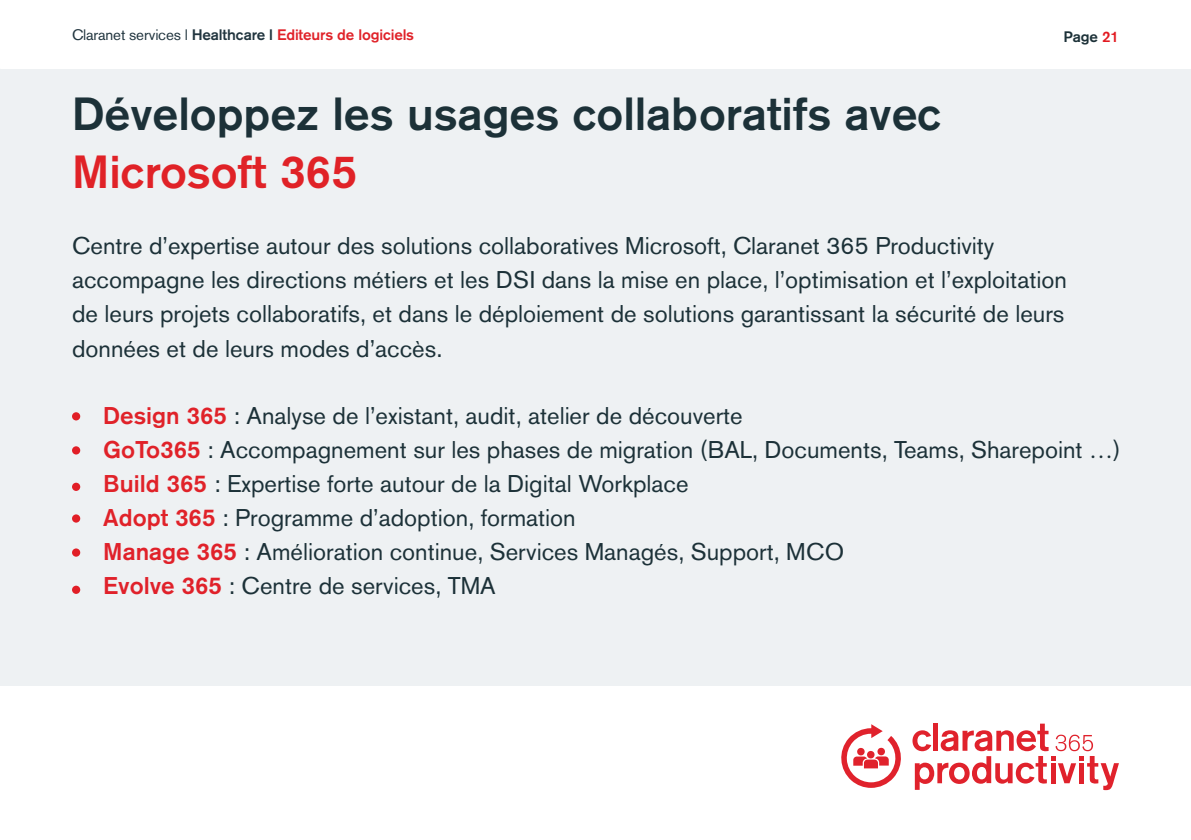
<style>
.page{position:relative;width:1191px;height:840px;background:#fff}
.page>*{position:absolute;margin:0;border:0;box-sizing:border-box;transform-origin:0 0}
.t1{font:500 46px/58px "Akzidenz Grotesk BQ";color:#1c3138}
.t2{font:24px/34px "Akzidenz Grotesk BQ";color:#1c3138}
.t3{font:500 15px "Akzidenz Grotesk BQ";letter-spacing:-.01em;color:#e02229}
.t4{font:500 15px "Akzidenz Grotesk BQ";letter-spacing:-.01em;color:#1c3138}
.s1{font-weight:400;color:#21353f}
.s2{color:#21353f}
.s3{color:#e21a21}
.s4{color:#e02227}
.s5{font-weight:500;color:#e02229}
.s6{font-weight:500;color:#e0212a}
</style>
<div class="page">
<div style="left:0;top:69px;width:1191px;height:616px;background:#eef1f3"></div>
<div style="left:72px;top:412px;width:8px;height:8px;background:#e11e26;border-radius:50%"></div>
<div style="left:72px;top:446px;width:8px;height:8px;background:#e11e26;border-radius:50%"></div>
<div style="left:72px;top:514px;width:8px;height:8px;background:#e11e26;border-radius:50%"></div>
<div style="left:72px;top:548px;width:8px;height:8px;background:#e11e26;border-radius:50%"></div>
<div style="left:72px;top:585px;width:8px;height:8px;background:#e11e26;border-radius:50%"></div>
<div style="left:72px;top:482px;width:8px;height:8px;background:#e11e26;border-radius:50%"></div>
<svg style="left:841px;top:724px;width:60px;height:63px"></svg>
<svg style="left:912px;top:723px;width:207px;height:66px"></svg>
<p class="t3" style="left:72px;top:26px;width:344px"><span class="s1">Claranet services l</span> <span class="s2">Healthcare l</span> Editeurs de logiciels</p>
<p class="t4" style="left:1063px;top:28px;width:57px">Page <span class="s3">21</span></p>
<p class="t1" style="left:72px;top:84px;width:870px">Développez les usages collaboratifs avec<br><span class="s4">Microsoft 365</span></p>
<p class="t2" style="left:72px;top:229px;width:996px">Centre d’expertise autour des solutions collaboratives Microsoft, Claranet 365 Productivity accompagne les directions métiers et les DSI dans la mise en place, l’optimisation et l’exploitation de leurs projets collaboratifs, et dans le déploiement de solutions garantissant la sécurité de leurs données et de leurs modes d’accès.</p>
<p class="t2" style="left:103px;top:398px;width:641px"><span class="s5">Design 365</span> : Analyse de l’existant, audit, atelier de découverte</p>
<p class="t2" style="left:103px;top:432px;width:1019px"><span class="s5">GoTo365</span> : Accompagnement sur les phases de migration (BAL, Documents, Teams, Sharepoint …)</p>
<p class="t2" style="left:103px;top:466px;width:587px"><span class="s5">Build 365</span> : Expertise forte autour de la Digital Workplace</p>
<p class="t2" style="left:103px;top:500px;width:474px"><span class="s5">Adopt 365</span> : Programme d’adoption, formation</p>
<p class="t2" style="left:103px;top:534px;width:742px"><span class="s6">Manage 365</span> : Amélioration continue, Services Managés, Support, MCO</p>
<p class="t2" style="left:103px;top:568px;width:394px"><span class="s6">Evolve 365</span> : Centre de services, TMA</p>
</div>
